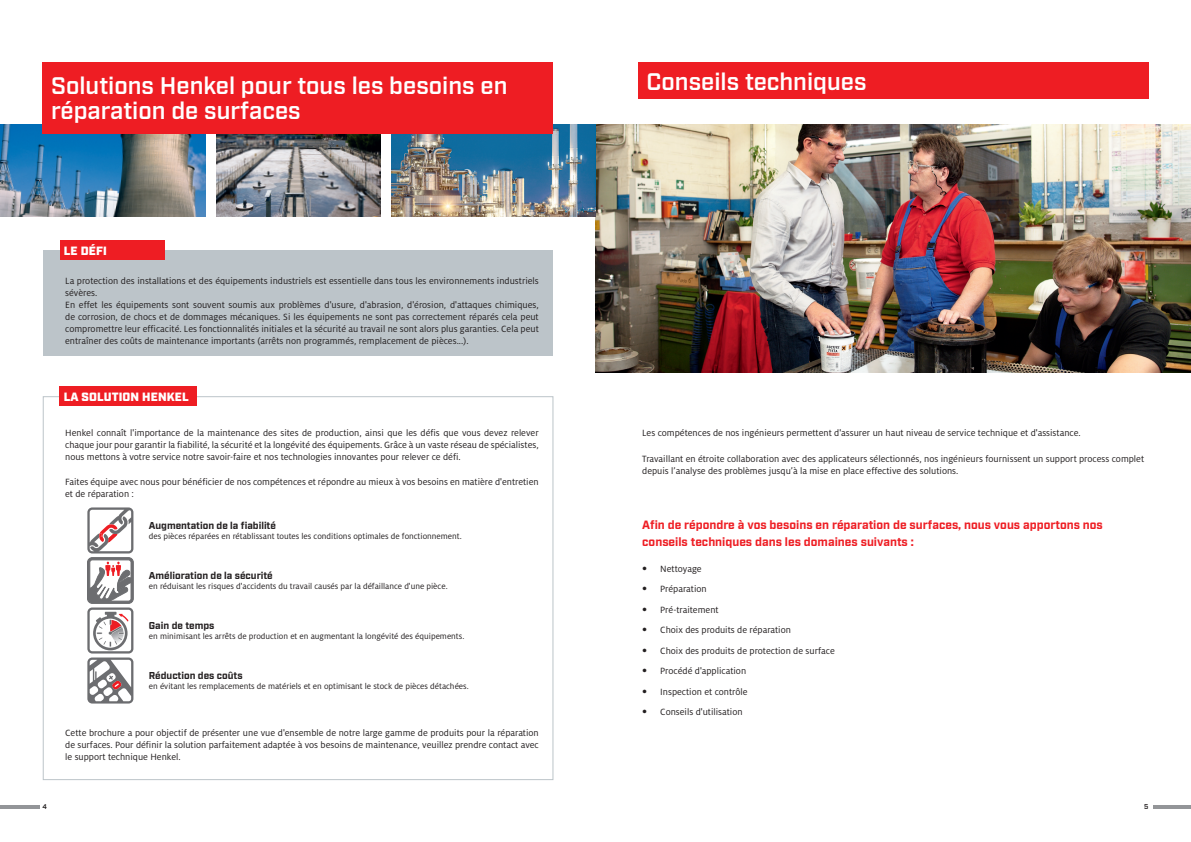
<style>
.page{position:relative;width:1191px;height:842px;background:#fff}
.page>*{position:absolute;margin:0;border:0;box-sizing:border-box;transform-origin:0 0}
.t1{font:600 24px/25px "Industry";color:#fff}
.t2{font:700 12px/16.8px "Industry";color:#ee1d23}
.t3{font:900 12px "Industry";letter-spacing:.01em;color:#fff}
.t4{font:10px/12px "Henkel Milo";color:#231f20}
.t5{font:700 10px "Industry";color:#231f20}
.t6{font:9px "Henkel Milo";color:#231f20}
.t7{font:600 7px "Industry";color:#231f20}
.s1{font-family:"Helvetica Neue LTW1 G";font-stretch:condensed}
</style>
<div class="page">
<hr style="left:0;top:805px;width:40px;height:4px;background:#939598">
<hr style="left:1153px;top:805px;width:38px;height:4px;background:#939598">
<img style="left:595px;top:125px;width:596px;height:247px">
<img style="left:0;top:125px;width:205px;height:91px">
<img style="left:391px;top:125px;width:204px;height:91px">
<img style="left:217px;top:134px;width:163px;height:82px">
<div style="left:43px;top:250px;width:510px;height:105px;background:#bcc4c9"></div>
<svg style="left:87px;top:507px;width:46px;height:196px"></svg>
<div style="left:60px;top:386px;width:137px;height:20px;background:#ee1d23"></div>
<div style="left:60px;top:240px;width:104px;height:20px;background:#ee1d23"></div>
<div style="left:43px;top:62px;width:510px;height:72px;background:#ee1d23"></div>
<div style="left:638px;top:62px;width:510px;height:37px;background:#ee1d23"></div>
<h1 class="t1" style="left:51px;top:74px;width:458px">Solutions Henkel pour tous les besoins en réparation de surfaces</h1>
<h1 class="t1" style="left:646px;top:70px;width:222px">Conseils techniques</h1>
<p class="t3" style="left:64px;top:243px;width:44px">LE DÉFI</p>
<p class="t4" style="left:65px;top:275px;width:475px">La protection des installations et des équipements industriels est essentielle dans tous les environnements industriels sévères.<br>En effet les équipements sont souvent soumis aux problèmes d'usure, d'abrasion, d'érosion, d'attaques chimiques, de corrosion, de chocs et de dommages mécaniques. Si les équipements ne sont pas correctement réparés cela peut compromettre leur efficacité. Les fonctionnalités initiales et la sécurité au travail ne sont alors plus garanties. Cela peut entraîner des coûts de maintenance importants (arrêts non programmés, remplacement de pièces...).</p>
<p class="t3" style="left:64px;top:389px;width:126px">LA SOLUTION HENKEL</p>
<p class="t4" style="left:65px;top:427px;width:475px;text-align:justify">Henkel connaît l'importance de la maintenance des sites de production, ainsi que les défis que vous devez relever chaque jour pour garantir la fiabilité, la sécurité et la longévité des équipements. Grâce à un vaste réseau de spécialistes, nous mettons à votre service notre savoir-faire et nos technologies innovantes pour relever ce défi.</p>
<p class="t4" style="left:65px;top:476px;width:475px">Faites équipe avec nous pour bénéficier de nos compétences et répondre au mieux à vos besoins en matière d'entretien et de réparation :</p>
<p class="t5" style="left:149px;top:519px;width:128px">Augmentation de la fiabilité</p>
<p class="t6" style="left:149px;top:532px;width:314px">des pièces réparées en rétablissant toutes les conditions optimales de fonctionnement.</p>
<p class="t5" style="left:149px;top:569px;width:125px">Amélioration de la sécurité</p>
<p class="t6" style="left:149px;top:582px;width:300px">en réduisant les risques d'accidents du travail causés par la défaillance d'une pièce.</p>
<p class="t5" style="left:149px;top:619px;width:67px">Gain de temps</p>
<p class="t6" style="left:149px;top:632px;width:317px">en minimisant les arrêts de production et en augmentant la longévité des équipements.</p>
<p class="t5" style="left:149px;top:669px;width:95px">Réduction des coûts</p>
<p class="t6" style="left:149px;top:682px;width:321px">en évitant les remplacements de matériels et en optimisant le stock de pièces détachées.</p>
<p class="t4" style="left:65px;top:727px;width:475px;text-align:justify">Cette brochure a pour objectif de présenter une vue d'ensemble de notre large gamme de produits pour la réparation de surfaces. Pour définir la solution parfaitement adaptée à vos besoins de maintenance, veuillez prendre contact avec le support technique Henkel.</p>
<p class="t4" style="left:642px;top:427px;width:440px">Les compétences de nos ingénieurs permettent d'assurer un haut niveau de service technique et d'assistance.</p>
<p class="t4" style="left:642px;top:453px;width:503px">Travaillant en étroite collaboration avec des applicateurs sélectionnés, nos ingénieurs fournissent un support process complet depuis l’analyse des problèmes jusqu’à la mise en place effective des solutions.</p>
<p class="t2" style="left:642px;top:517px;width:462px">Afin de répondre à vos besoins en réparation de surfaces, nous vous apportons nos conseils techniques dans les domaines suivants :</p>
<p class="t4" style="left:642px;top:563px;width:61px"><span class="s1">•</span> Nettoyage</p>
<p class="t4" style="left:642px;top:583px;width:66px"><span class="s1">•</span> Préparation</p>
<p class="t4" style="left:642px;top:604px;width:78px"><span class="s1">•</span> Pré-traitement</p>
<p class="t4" style="left:642px;top:624px;width:150px"><span class="s1">•</span> Choix des produits de réparation</p>
<p class="t4" style="left:642px;top:645px;width:194px"><span class="s1">•</span> Choix des produits de protection de surface</p>
<p class="t4" style="left:642px;top:665px;width:105px"><span class="s1">•</span> Procédé d'application</p>
<p class="t4" style="left:642px;top:686px;width:107px"><span class="s1">•</span> Inspection et contrôle</p>
<p class="t4" style="left:642px;top:706px;width:102px"><span class="s1">•</span> Conseils d'utilisation</p>
<p class="t7" style="left:43px;top:803px;width:6px">4</p>
<p class="t7" style="left:1144px;top:803px;width:6px">5</p>
</div>
